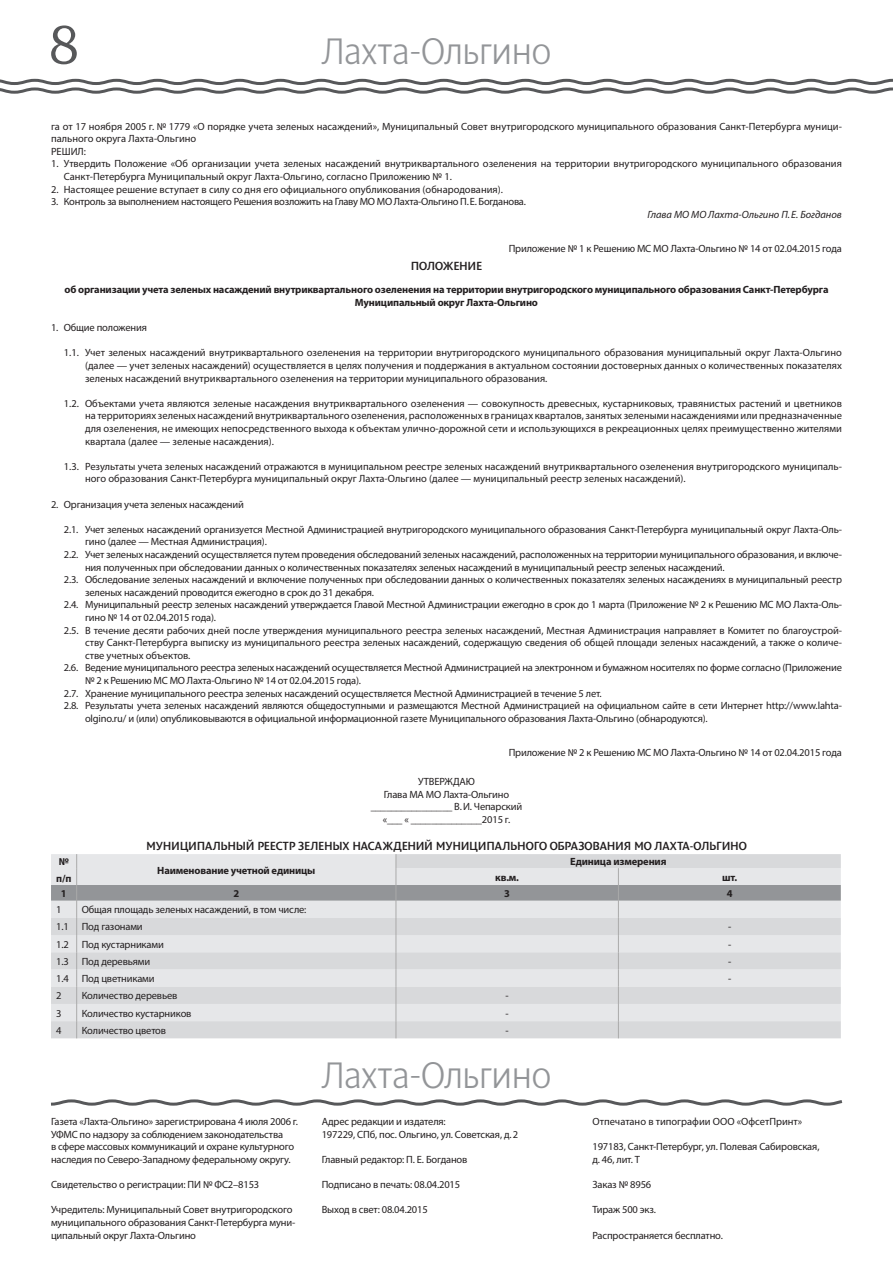
<style>
.page{position:relative;width:893px;height:1263px;background:#fff}
.page>*{position:absolute;margin:0;border:0;box-sizing:border-box;transform-origin:0 0}
.t1{font:55.5px "Charter C";color:#57585a}
.t2{font:37.5px "Denda New Light C";letter-spacing:-.02em;color:#939598}
.t3{font:12px "Denda New C";letter-spacing:-.02em;color:#231f20}
.t4{font:10.5px/12.6px "Myriad Pro";letter-spacing:-.015em;color:#231f20}
.t5{font:700 10.5px/12.6px "Myriad Pro";letter-spacing:-.015em;color:#231f20;text-align:center}
.t6{font:italic 10.5px "Myriad Pro";color:#231f20}
</style>
<div class="page">
<svg style="left:0;top:78px;width:893px;height:16px"></svg>
<svg style="left:51px;top:854px;width:790px;height:184px;background:#d9dadc"></svg>
<svg style="left:51px;top:1099px;width:792px;height:7px"></svg>
<h1 class="t1" style="left:49px;top:14px;width:32px">8</h1>
<h2 class="t2" style="left:322px;top:31px;width:231px">Лахта-Ольгино</h2>
<p class="t4" style="left:51px;top:120px;width:792px">га от 17 ноября 2005 г. № 1779 «О порядке учета зеленых насаждений», Муниципальный Совет внутригородского муниципального образования Санкт-Петербурга муници&shy;пального округа Лахта-Ольгино<br>РЕШИЛ:</p>
<p class="t4" style="left:64px;top:157px;width:780px;text-indent:-13px">1. Утвердить Положение «Об организации учета зеленых насаждений внутриквартального озеленения на территории внутригородского муниципального образования<br>Санкт-Петербурга Муниципальный округ Лахта-Ольгино, согласно Приложению № 1.</p>
<p class="t4" style="left:51px;top:183px;width:453px">2. Настоящее решение вступает в силу со дня его официального опубликования (обнародования).</p>
<p class="t4" style="left:51px;top:195px;width:476px">3. Контроль за выполнением настоящего Решения возложить на Главу МО МО Лахта-Ольгино П.Е. Богданова.</p>
<p class="t6" style="left:647px;top:208px;width:196px">Глава МО МО Лахта-Ольгино П. Е. Богданов</p>
<p class="t4" style="left:509px;top:242px;width:335px">Приложение № 1 к Решению МС МО Лахта-Ольгино № 14 от 02.04.2015 года</p>
<p class="t3" style="left:411px;top:260px;width:73px">ПОЛОЖЕНИЕ</p>
<p class="t5" style="left:64px;top:283px;width:766px">об организации учета зеленых насаждений внутриквартального озеленения на территории внутригородского муниципального образования Санкт-Петербурга<br>Муниципальный округ Лахта-Ольгино</p>
<p class="t4" style="left:51px;top:321px;width:97px">1. Общие положения</p>
<p class="t4" style="left:85px;top:346px;width:758px;text-align:justify;text-indent:-21px">1.1. Учет зеленых насаждений внутриквартального озеленения на территории внутригородского муниципального образования муниципальный округ Лахта-Ольгино (далее — учет зеленых насаждений) осуществляется в целях получения и поддержания в актуальном состоянии достоверных данных о количественных показателях зеленых насаждений внутриквартального озеленения на территории муниципального образования.</p>
<p class="t4" style="left:85px;top:397px;width:758px;text-align:justify;text-indent:-21px">1.2. Объектами учета являются зеленые насаждения внутриквартального озеленения — совокупность древесных, кустарниковых, травянистых растений и цветников на территориях зеленых насаждений внутриквартального озеленения, расположенных в границах кварталов, занятых зелеными насаждениями или предназначенные для озеленения, не имеющих непосредственного выхода к объектам улично-дорожной сети и использующихся в рекреационных целях преимущественно жителями квартала (далее — зеленые насаждения).</p>
<p class="t4" style="left:85px;top:460px;width:758px;text-indent:-21px">1.3. Результаты учета зеленых насаждений отражаются в муниципальном реестре зеленых насаждений внутриквартального озеленения внутригородского муниципаль&shy;ного образования Санкт-Петербурга муниципальный округ Лахта-Ольгино (далее — муниципальный реестр зеленых насаждений).</p>
<p class="t4" style="left:51px;top:498px;width:194px">2. Организация учета зеленых насаждений</p>
<p class="t4" style="left:64px;top:523px;width:780px">2.1. Учет зеленых насаждений организуется Местной Администрацией внутригородского муниципального образования Санкт-Петербурга муниципальный округ Лахта-Оль-</p>
<p class="t4" style="left:85px;top:535px;width:183px">гино (далее — Местная Администрация).</p>
<p class="t4" style="left:64px;top:548px;width:780px">2.2. Учет зеленых насаждений осуществляется путем проведения обследований зеленых насаждений, расположенных на территории муниципального образования, и включе-</p>
<p class="t4" style="left:85px;top:561px;width:641px">ния полученных при обследовании данных о количественных показателях зеленых насаждений в муниципальный реестр зеленых насаждений.</p>
<p class="t4" style="left:64px;top:573px;width:780px">2.3. Обследование зеленых насаждений и включение полученных при обследовании данных о количественных показателях зеленых насаждениях в муниципальный реестр</p>
<p class="t4" style="left:85px;top:586px;width:291px">зеленых насаждений проводится ежегодно в срок до 31 декабря.</p>
<p class="t4" style="left:64px;top:598px;width:780px">2.4. Муниципальный реестр зеленых насаждений утверждается Главой Местной Администрации ежегодно в срок до 1 марта (Приложение № 2 к Решению МС МО Лахта-Оль-</p>
<p class="t4" style="left:85px;top:611px;width:132px">гино № 14 от 02.04.2015 года).</p>
<p class="t4" style="left:64px;top:624px;width:780px">2.5. В течение десяти рабочих дней после утверждения муниципального реестра зеленых насаждений, Местная Администрация направляет в Комитет по благоустрой-</p>
<p class="t4" style="left:85px;top:636px;width:758px">ству Санкт-Петербурга выписку из муниципального реестра зеленых насаждений, содержащую сведения об общей площади зеленых насаждений, а также о количе-</p>
<p class="t4" style="left:85px;top:649px;width:107px">стве учетных объектов.</p>
<p class="t4" style="left:64px;top:661px;width:780px">2.6. Ведение муниципального реестра зеленых насаждений осуществляется Местной Администрацией на электронном и бумажном носителях по форме согласно (Приложение</p>
<p class="t4" style="left:85px;top:674px;width:278px">№ 2 к Решению МС МО Лахта-Ольгино № 14 от 02.04.2015 года).</p>
<p class="t4" style="left:64px;top:687px;width:539px">2.7. Хранение муниципального реестра зеленых насаждений осуществляется Местной Администрацией в течение 5 лет.</p>
<p class="t4" style="left:64px;top:699px;width:780px">2.8. Результаты учета зеленых насаждений являются общедоступными и размещаются Местной Администрацией на официальном сайте в сети Интернет http://www.lahta-</p>
<p class="t4" style="left:85px;top:712px;width:624px">olgino.ru/ и (или) опубликовываются в официальной информационной газете Муниципального образования Лахта-Ольгино (обнародуются).</p>
<p class="t4" style="left:509px;top:746px;width:335px">Приложение № 2 к Решению МС МО Лахта-Ольгино № 14 от 02.04.2015 года</p>
<p class="t4" style="left:371px;top:775px;width:153px;text-align:center">УТВЕРЖДАЮ<br>Глава МА МО Лахта-Ольгино ________________ В.И. Чепарский «___ « ______________2015 г.</p>
<p class="t3" style="left:146px;top:839px;width:602px">МУНИЦИПАЛЬНЫЙ РЕЕСТР ЗЕЛЕНЫХ НАСАЖДЕНИЙ МУНИЦИПАЛЬНОГО ОБРАЗОВАНИЯ МО ЛАХТА-ОЛЬГИНО</p>
<p class="t5" style="left:56px;top:853px;width:17px;line-height:16.8px;text-align:left">№ п/п</p>
<p class="t5" style="left:157px;top:863px;width:160px">Наименование учетной единицы</p>
<p class="t5" style="left:570px;top:855px;width:98px">Единица измерения</p>
<p class="t5" style="left:495px;top:870px;width:25px">кв.м.</p>
<p class="t5" style="left:722px;top:870px;width:16px">шт.</p>
<p class="t5" style="left:61px;top:886px;width:7px">1</p>
<p class="t5" style="left:233px;top:886px;width:7px">2</p>
<p class="t5" style="left:504px;top:886px;width:7px">3</p>
<p class="t5" style="left:727px;top:886px;width:7px">4</p>
<p class="t4" style="left:56px;top:901px;width:252px;line-height:17.2px;text-indent:26px">Общая площадь зеленых насаждений, в том числе:<br>1.1 Под газонами</p>
<p class="t4" style="left:56px;top:903px;width:7px">1</p>
<p class="t4" style="left:728px;top:920px;width:5px">-</p>
<p class="t4" style="left:56px;top:938px;width:109px">1.2 Под кустарниками</p>
<p class="t4" style="left:728px;top:938px;width:5px">-</p>
<p class="t4" style="left:56px;top:955px;width:96px">1.3 Под деревьями</p>
<p class="t4" style="left:728px;top:955px;width:5px">-</p>
<p class="t4" style="left:56px;top:972px;width:100px">1.4 Под цветниками</p>
<p class="t4" style="left:728px;top:972px;width:5px">-</p>
<p class="t4" style="left:56px;top:989px;width:7px">2</p>
<p class="t4" style="left:82px;top:989px;width:97px">Количество деревьев</p>
<p class="t4" style="left:506px;top:989px;width:5px">-</p>
<p class="t4" style="left:56px;top:1006px;width:7px">3</p>
<p class="t4" style="left:82px;top:1006px;width:111px">Количество кустарников</p>
<p class="t4" style="left:506px;top:1006px;width:5px">-</p>
<p class="t4" style="left:56px;top:1024px;width:7px">4</p>
<p class="t4" style="left:82px;top:1024px;width:86px">Количество цветов</p>
<p class="t4" style="left:506px;top:1024px;width:5px">-</p>
<p class="t4" style="left:51px;top:1115px;width:249px">Газета «Лахта-Ольгино» зарегистрирована 4 июля 2006 г.<br>УФМС по надзору за соблюдением законодательства<br>в сфере массовых коммуникаций и охране культурного наследия по Северо-Западному федеральному округу.</p>
<p class="t4" style="left:51px;top:1178px;width:210px">Свидетельство о регистрации: ПИ № ФС2–8153</p>
<p class="t4" style="left:51px;top:1203px;width:246px">Учредитель: Муниципальный Совет внутригородского муниципального образования Санкт-Петербурга муни&shy;ципальный округ Лахта-Ольгино</p>
<h2 class="t2" style="left:322px;top:1055px;width:231px">Лахта-Ольгино</h2>
<p class="t4" style="left:322px;top:1115px;width:198px">Адрес редакции и издателя:<br>197229, СПб, пос. Ольгино, ул. Советская, д.2</p>
<p class="t4" style="left:322px;top:1153px;width:147px">Главный редактор: П. Е. Богданов</p>
<p class="t4" style="left:322px;top:1178px;width:140px">Подписано в печать: 08.04.2015</p>
<p class="t4" style="left:322px;top:1203px;width:108px">Выход в свет: 08.04.2015</p>
<p class="t4" style="left:592px;top:1115px;width:211px">Отпечатано в типографии ООО «ОфсетПринт»</p>
<p class="t4" style="left:592px;top:1140px;width:228px">197183, Санкт-Петербург, ул. Полевая Сабировская, д. 46, лит. Т</p>
<p class="t4" style="left:592px;top:1178px;width:60px">Заказ № 8956</p>
<p class="t4" style="left:592px;top:1203px;width:65px">Тираж 500 экз.</p>
<p class="t4" style="left:592px;top:1228px;width:132px">Распространяется бесплатно.</p>
</div>
